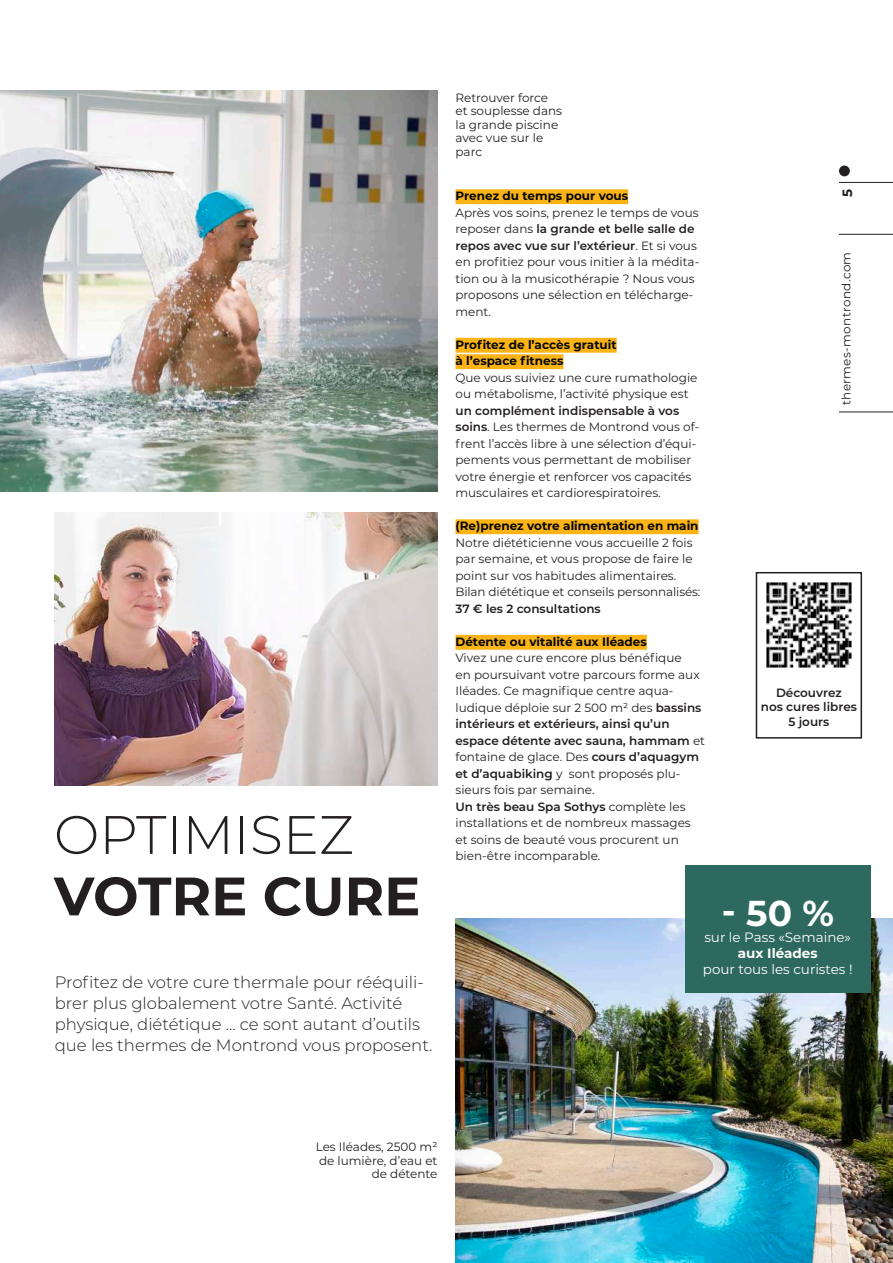
<style>
.page{position:relative;width:893px;height:1263px;background:#fff}
.page>*{position:absolute;margin:0;border:0;box-sizing:border-box;transform-origin:0 0}
.t1{font:300 54px "Montserrat";color:#231f20}
.t2{font:700 54px "Montserrat";color:#231f20}
.t3{font:700 36px "Montserrat";color:#fff}
.t4{font:300 16.5px/21px "Montserrat";color:#231f20}
.t5{font:13.5px "Montserrat";color:#fff}
.t6{font:700 13.5px "Montserrat";color:#fff}
.t7{font:700 13.5px "Montserrat";color:#231f20}
.t8{font:12px/16.5px "Montserrat";color:#231f20}
.t9{font:700 12px/16.5px "Montserrat";color:#040503}
.t10{font:600 12px/14.4px "Montserrat";color:#231f20;text-align:center}
.t11{font:12px "Montserrat";letter-spacing:.03em;color:#231f20}
.s1{font-weight:600}
</style>
<div class="page">
<hr style="left:839px;top:234px;width:54px;height:1px;background:#231f20">
<hr style="left:839px;top:182px;width:54px;height:1px;background:#231f20">
<hr style="left:839px;top:412px;width:54px;height:1px;background:#231f20">
<div style="left:839px;top:166px;width:11px;height:10px;background:#231f20;border-radius:50%"></div>
<img style="left:0;top:90px;width:437px;height:401px">
<img style="left:54px;top:512px;width:383px;height:273px">
<img style="left:455px;top:918px;width:438px;height:345px">
<div style="left:685px;top:865px;width:185px;height:127px;background:#2d695e"></div>
<div style="left:455px;top:189px;width:173px;height:15px;background:#fbb316"></div>
<div style="left:455px;top:338px;width:162px;height:15px;background:#fbb316"></div>
<div style="left:455px;top:354px;width:108px;height:15px;background:#fbb316"></div>
<div style="left:455px;top:519px;width:244px;height:15px;background:#fbb316"></div>
<div style="left:455px;top:635px;width:192px;height:15px;background:#fbb316"></div>
<img style="left:766px;top:582px;width:86px;height:86px">
<div style="left:756px;top:572px;width:106px;height:167px;border:2px solid #231f20"></div>
<h1 class="t1" style="left:54px;top:807px;width:301px">OPTIMISEZ</h1>
<h1 class="t2" style="left:54px;top:867px;width:368px">VOTRE CURE</h1>
<h3 class="t4" style="left:55px;top:972px;width:379px">Profitez de votre cure thermale pour rééquili&shy;brer plus globalement votre Santé. Activité physique, diététique ... ce sont autant d’outils que les thermes de Montrond vous proposent.</h3>
<p class="t8" style="left:455px;top:91px;width:108px;line-height:13.5px">Retrouver force et souplesse dans la grande piscine avec vue sur le parc</p>
<p class="t9" style="left:455px;top:188px;width:174px">Prenez du temps pour vous</p>
<p class="t8" style="left:455px;top:205px;width:245px">Après vos soins, prenez le temps de vous reposer dans <span class="s1">la grande et belle salle de repos avec vue sur l’extérieur</span>. Et si vous en profitiez pour vous initier à la médita&shy;tion ou à la musicothérapie ? Nous vous proposons une sélection en télécharge&shy;ment.</p>
<p class="t9" style="left:455px;top:336px;width:163px">Profitez de l’accès gratuit à l’espace fitness</p>
<p class="t8" style="left:455px;top:370px;width:244px">Que vous suiviez une cure rumathologie ou métabolisme, l’activité physique est</p>
<p class="t8" style="left:455px;top:403px;width:245px"><span class="s1">un complément indispensable à vos soins</span>. Les thermes de Montrond vous of&shy;frent l’accès libre à une sélection d’équi&shy;pements vous permettant de mobiliser votre énergie et renforcer vos capacités musculaires et cardiorespiratoires.</p>
<p class="t9" style="left:455px;top:518px;width:245px">(Re)prenez votre alimentation en main</p>
<p class="t8" style="left:455px;top:535px;width:247px">Notre diététicienne vous accueille 2 fois par semaine, et vous propose de faire le point sur vos habitudes alimentaires.<br>Bilan diététique et conseils personnalisés:</p>
<p class="t10" style="left:455px;top:601px;width:147px">37 € les 2 consultations</p>
<p class="t9" style="left:455px;top:633px;width:193px">Détente ou vitalité aux Iléades</p>
<p class="t8" style="left:455px;top:650px;width:251px">Vivez une cure encore plus bénéfique<br>en poursuivant votre parcours forme aux Iléades. Ce magnifique centre aqua&shy;ludique déploie sur 2 500 m² des <span class="s1">bassins intérieurs et extérieurs, ainsi qu’un espace détente avec sauna, hammam</span> et fontaine de glace. Des <span class="s1">cours d’aquagym et d’aquabiking</span> y sont proposés plu&shy;sieurs fois par semaine.<br><span class="s1">Un très beau Spa Sothys</span> complète les installations et de nombreux massages et soins de beauté vous procurent un</p>
<p class="t8" style="left:455px;top:848px;width:147px">bien-être incomparable.</p>
<p class="t7" style="left:840px;top:197px;width:10px;rotate:-90deg">5</p>
<p class="t11" style="left:839px;top:405px;width:155px;rotate:-90deg">thermes-montrond.com</p>
<p class="t10" style="left:761px;top:686px;width:98px">Découvrez<br>nos cures libres<br>5 jours</p>
<h2 class="t3" style="left:721px;top:893px;width:114px">- 50 %</h2>
<p class="t5" style="left:704px;top:930px;width:148px">sur le Pass «Semaine»</p>
<p class="t6" style="left:738px;top:946px;width:81px">aux Iléades</p>
<p class="t5" style="left:703px;top:963px;width:151px">pour tous les curistes !</p>
<p class="t8" style="left:316px;top:1141px;width:123px;line-height:13.5px;text-align:right">Les Iléades, 2500 m² de lumière, d’eau et de détente</p>
</div>
